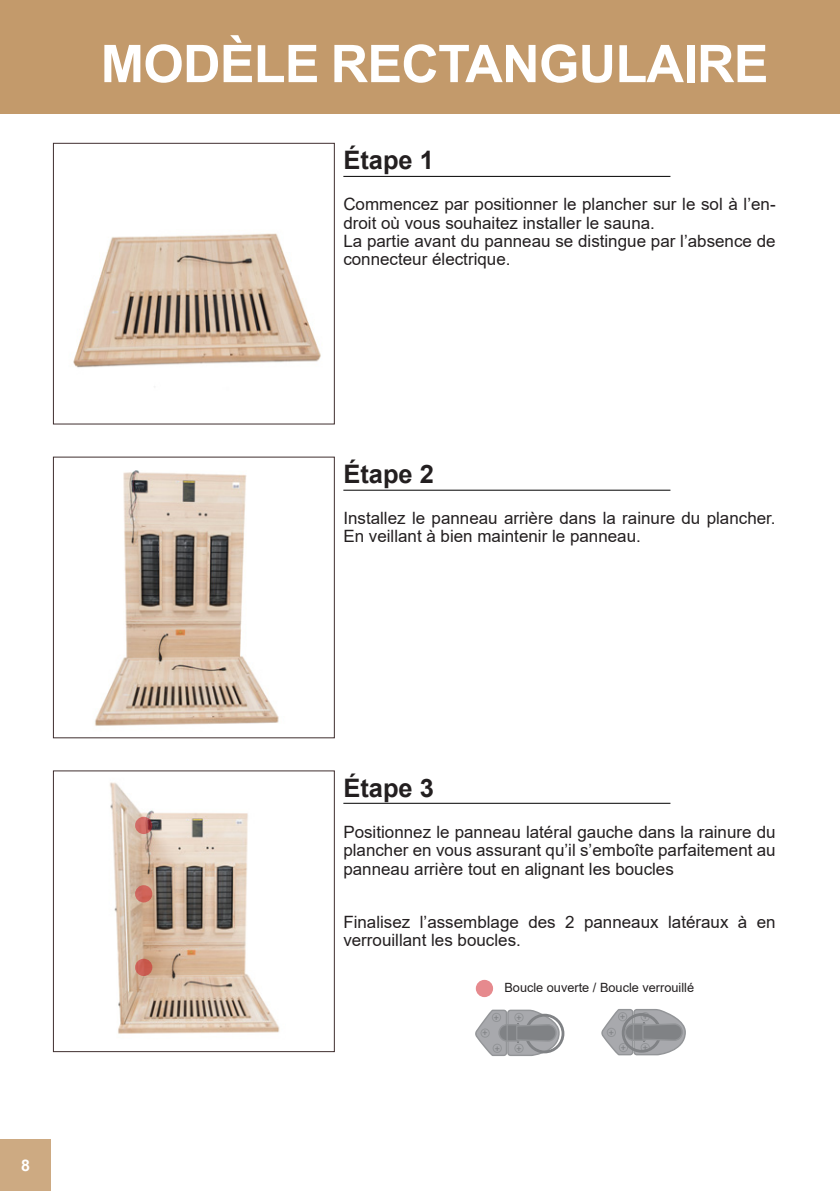
<style>
.page{position:relative;width:840px;height:1191px;background:#fff}
.page>*{position:absolute;margin:0;border:0;box-sizing:border-box;transform-origin:0 0}
.Titre_01{font:700 52px "Arial";letter-spacing:-.015em;color:#fff}
.titr_03_18pt_Light{font:700 25.4px "Arial";color:#231f20}
.texte_01_12pt_times{font:17px/18.4px "Arial";color:#231f20}
.t1{font:700 16px "Arial";color:#fff}
.titr_03_18pt_Light-2{font:12.8px "Arial";color:#231f20}
.t2{font:700 8.4px "Myriad Pro";color:#808285}
</style>
<div class="page">
<div style="left:0;top:1139px;width:51px;height:52px;background:#cdaa82"></div>
<div style="left:0;top:0;width:839px;height:113px;background:#c39a6b"></div>
<hr style="left:839px;top:0;width:1px;height:113px;background:#c39a6b">
<img style="left:73px;top:233px;width:248px;height:154px">
<div style="left:53px;top:143px;width:281px;height:281px;border:1px solid #3f2e2f"></div>
<img style="left:94px;top:470px;width:185px;height:256px">
<img style="left:110px;top:782px;width:170px;height:252px">
<hr style="left:343px;top:176px;width:327px;height:1px;background:#000">
<hr style="left:343px;top:490px;width:327px;height:1px;background:#000">
<hr style="left:343px;top:803px;width:327px;height:1px;background:#000">
<div style="left:136px;top:886px;width:15px;height:15px;background:#cf6459;border-radius:50%"></div>
<div style="left:135px;top:885px;width:17px;height:17px;border:3px solid #cd151d;border-radius:50%"></div>
<div style="left:136px;top:960px;width:15px;height:14px;background:#ca5d51;border-radius:50%"></div>
<div style="left:135px;top:958px;width:17px;height:18px;border:3px solid #cd151d;border-radius:50%"></div>
<svg style="left:136px;top:818px;width:15px;height:14px"></svg>
<div style="left:135px;top:816px;width:17px;height:18px;border:3px solid #cd151d;border-radius:50%"></div>
<div style="left:524px;top:1013px;width:40px;height:40px;border:3px solid #808285;border-radius:50%"></div>
<svg style="left:475px;top:1009px;width:84px;height:47px;background:#a9aaad"></svg>
<svg style="left:601px;top:1009px;width:84px;height:46px"></svg>
<div style="left:477px;top:981px;width:14px;height:14px;background:#e68a8e;border-radius:50%"></div>
<div style="left:475px;top:979px;width:18px;height:18px;border:3px solid #cd151d;border-radius:50%"></div>
<p class="Titre_01" style="left:101px;top:27px;width:669px">MODÈLE RECTANGULAIRE</p>
<p class="titr_03_18pt_Light" style="left:343px;top:142px;width:92px">Étape 1</p>
<p class="texte_01_12pt_times" style="left:343px;top:195px;width:433px">Commencez par positionner le plancher sur le sol à l’en&shy;droit où vous souhaitez installer le sauna.</p>
<p class="texte_01_12pt_times" style="left:343px;top:232px;width:433px">La partie avant du panneau se distingue par l’absence de connecteur électrique.</p>
<p class="titr_03_18pt_Light" style="left:343px;top:456px;width:92px">Étape 2</p>
<p class="texte_01_12pt_times" style="left:343px;top:508px;width:433px">Installez le panneau arrière dans la rainure du plancher.<br>En veillant à bien maintenir le panneau.</p>
<p class="t1" style="left:21px;top:1154px;width:10px">8</p>
<p class="titr_03_18pt_Light" style="left:343px;top:769px;width:92px">Étape 3</p>
<p class="texte_01_12pt_times" style="left:343px;top:822px;width:433px;text-align:justify">Positionnez le panneau latéral gauche dans la rainure du plancher en vous assurant qu’il s’emboîte parfaitement au panneau arrière tout en alignant les boucles</p>
<p class="texte_01_12pt_times" style="left:343px;top:912px;width:433px">Finalisez l’assemblage des 2 panneaux latéraux à en verrouillant les boucles.</p>
<p class="titr_03_18pt_Light-2" style="left:504px;top:978px;width:191px">Boucle ouverte / Boucle verrouillé</p>
<p class="t2" style="left:493px;top:1011px;width:7px">+</p>
<p class="t2" style="left:482px;top:1027px;width:7px">+</p>
<p class="t2" style="left:494px;top:1042px;width:7px">+</p>
<p class="t2" style="left:516px;top:1011px;width:7px">+</p>
<p class="t2" style="left:516px;top:1042px;width:7px">+</p>
<p class="t2" style="left:619px;top:1010px;width:7px">+</p>
<p class="t2" style="left:608px;top:1026px;width:7px">+</p>
<p class="t2" style="left:620px;top:1041px;width:7px">+</p>
<p class="t2" style="left:642px;top:1010px;width:7px">+</p>
<p class="t2" style="left:642px;top:1041px;width:7px">+</p>
</div>
